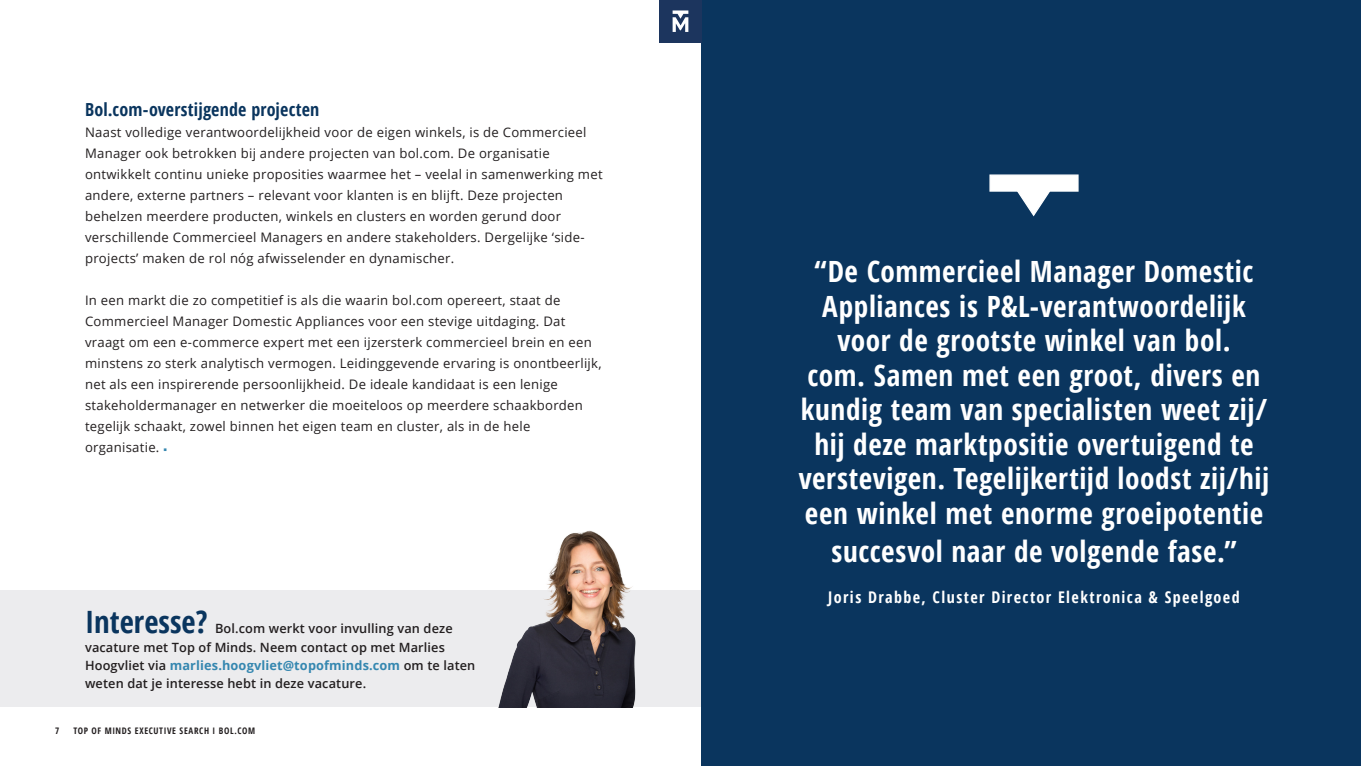
<style>
.page{position:relative;width:1361px;height:766px;background:#fff}
.page>*{position:absolute;margin:0;border:0;box-sizing:border-box;transform-origin:0 0}
.t1{font:700 condensed 30.75px "Open Sans";color:#0a355e}
.Page_header_kopie{font:700 condensed 29.25px/34.5px "Open Sans";letter-spacing:.02em;color:#fff;text-align:center}
.t2{font:700 condensed 18px "Open Sans";letter-spacing:.01em;color:#0a355e}
.t3{font:700 condensed 16.12px "Open Sans";letter-spacing:.085em;color:#fff}
.t4{font:13.12px/21px "Open Sans";letter-spacing:.02em;color:#231f20}
.t5{font:600 12.75px/18px "Open Sans";letter-spacing:.01em;color:#231f20}
.t6{font:700 condensed 9px "Open Sans";letter-spacing:.07em;color:#231f20}
.s1{font-family:"Minion Pro";font-size:9px;color:#3587b0}
.s2{font-weight:700;color:#3587b0}
</style>
<div class="page">
<div style="left:0;top:590px;width:702px;height:116px;background:#ececee"></div>
<div style="left:702px;top:0;width:659px;height:765px;background:#0a355e"></div>
<svg style="left:989px;top:174px;width:90px;height:43px"></svg>
<img style="left:499px;top:530px;width:137px;height:176px">
<div style="left:659px;top:0;width:43px;height:43px;background:#1c355e"></div>
<svg style="left:672px;top:10px;width:16px;height:22px"></svg>
<p class="t2" style="left:85px;top:96px;width:236px">Bol.com-overstijgende projecten</p>
<p class="t4" style="left:85px;top:121px;width:519px">Naast volledige verantwoordelijkheid voor de eigen winkels, is de Commercieel Manager ook betrokken bij andere projecten van bol.com. De organisatie ontwikkelt continu unieke proposities waarmee het – veelal in samenwerking met andere, externe partners – relevant voor klanten is en blijft. Deze projecten behelzen meerdere producten, winkels en clusters en worden gerund door verschillende Commercieel Managers en andere stakeholders. Dergelijke ‘side&shy;projects’ maken de rol nóg afwisselender en dynamischer.</p>
<p class="t4" style="left:85px;top:289px;width:518px">In een markt die zo competitief is als die waarin bol.com opereert, staat de Commercieel Manager Domestic Appliances voor een stevige uitdaging. Dat vraagt om een e-commerce expert met een ijzersterk commercieel brein en een minstens zo sterk analytisch vermogen. Leidinggevende ervaring is onontbeerlijk, net als een inspirerende persoonlijkheid. De ideale kandidaat is een lenige stakeholdermanager en netwerker die moeiteloos op meerdere schaakborden tegelijk schaakt, zowel binnen het eigen team en cluster, als in de hele organisatie. <span class="s1">■</span></p>
<p class="t1" style="left:85px;top:600px;width:124px">Interesse?</p>
<p class="t5" style="left:85px;top:619px;width:392px;text-indent:130px">Bol.com werkt voor invulling van deze vacature met Top of Minds. Neem contact op met Marlies Hoogvliet via <span class="s2">marlies.hoogvliet@topofminds.com</span> om te laten weten dat je interesse hebt in deze vacature.</p>
<p class="t6" style="left:55px;top:724px;width:6px">7</p>
<p class="t6" style="left:73px;top:724px;width:183px">TOP OF MINDS EXECUTIVE SEARCH I BOL.COM</p>
<p class="Page_header_kopie" style="left:799px;top:254px;width:472px">“De Commercieel Manager Domestic Appliances is P&amp;L-verantwoordelijk voor de grootste winkel van bol.<br>com. Samen met een groot, divers en kundig team van specialisten weet zij/ hij deze marktpositie overtuigend te verstevigen. Tegelijkertijd loodst zij/hij een winkel met enorme groeipotentie</p>
<p class="Page_header_kopie" style="left:831px;top:533px;width:407px">succesvol naar de volgende fase.”</p>
<p class="t3" style="left:828px;top:585px;width:413px">Joris Drabbe, Cluster Director Elektronica &amp; Speelgoed</p>
</div>
